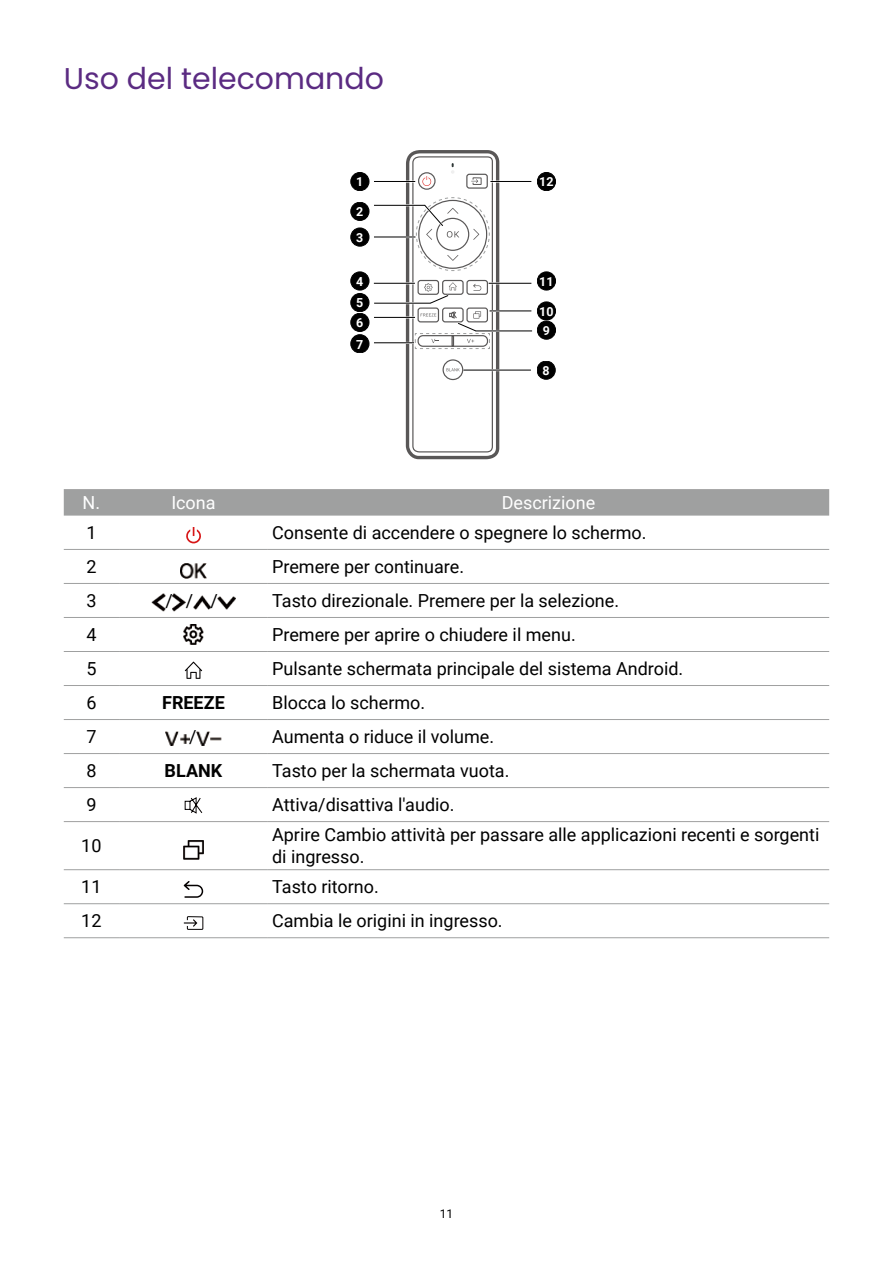
<style>
.page{position:relative;width:893px;height:1263px;background:#fff}
.page>*{position:absolute;margin:0;border:0;box-sizing:border-box;transform-origin:0 0}
.t1{font:30px "Poppins";color:#5b2b82}
.t2{font:18px/21.6px "Roboto";color:#000}
.t3{font:18px "Roboto";color:#fff}
.t4{font:700 18px "Roboto";color:#000}
.t5{font:700 12.45px "Roboto";color:#fff}
.t6{font:12px "Roboto";color:#000}
</style>
<div class="page">
<div style="left:537px;top:321px;width:19px;height:18px;background:#000;border-radius:50%"></div>
<div style="left:537px;top:321px;width:19px;height:18px;border:1px solid #000;border-radius:50%"></div>
<hr style="left:490px;top:310px;width:41px;height:1px;background:#000">
<div style="left:537px;top:302px;width:19px;height:18px;background:#000;border-radius:50%"></div>
<div style="left:537px;top:302px;width:19px;height:18px;border:1px solid #000;border-radius:50%"></div>
<hr style="left:374px;top:342px;width:40px;height:1px;background:#000">
<div style="left:351px;top:335px;width:18px;height:18px;background:#000;border-radius:50%"></div>
<div style="left:351px;top:335px;width:18px;height:18px;border:1px solid #000;border-radius:50%"></div>
<hr style="left:374px;top:181px;width:41px;height:1px;background:#000">
<div style="left:351px;top:172px;width:18px;height:19px;background:#000;border-radius:50%"></div>
<div style="left:351px;top:172px;width:18px;height:19px;border:1px solid #000;border-radius:50%"></div>
<hr style="left:490px;top:181px;width:41px;height:1px;background:#000">
<div style="left:537px;top:172px;width:19px;height:19px;background:#000;border-radius:50%"></div>
<div style="left:537px;top:172px;width:19px;height:19px;border:1px solid #000;border-radius:50%"></div>
<hr style="left:489px;top:283px;width:42px;height:1px;background:#000">
<div style="left:537px;top:272px;width:19px;height:18px;background:#000;border-radius:50%"></div>
<div style="left:537px;top:272px;width:19px;height:18px;border:1px solid #000;border-radius:50%"></div>
<hr style="left:374px;top:236px;width:41px;height:1px;background:#000">
<div style="left:351px;top:228px;width:18px;height:18px;background:#000;border-radius:50%"></div>
<div style="left:351px;top:228px;width:18px;height:18px;border:1px solid #000;border-radius:50%"></div>
<hr style="left:463px;top:370px;width:68px;height:1px;background:#000">
<div style="left:537px;top:361px;width:18px;height:18px;background:#000;border-radius:50%"></div>
<div style="left:537px;top:361px;width:18px;height:18px;border:1px solid #000;border-radius:50%"></div>
<hr style="left:374px;top:283px;width:41px;height:1px;background:#000">
<div style="left:351px;top:272px;width:18px;height:18px;background:#000;border-radius:50%"></div>
<div style="left:351px;top:272px;width:18px;height:18px;border:1px solid #000;border-radius:50%"></div>
<hr style="left:374px;top:317px;width:41px;height:1px;background:#000">
<div style="left:351px;top:313px;width:18px;height:18px;background:#000;border-radius:50%"></div>
<div style="left:351px;top:313px;width:18px;height:18px;border:1px solid #000;border-radius:50%"></div>
<div style="left:351px;top:293px;width:18px;height:19px;background:#000;border-radius:50%"></div>
<div style="left:351px;top:293px;width:18px;height:19px;border:1px solid #000;border-radius:50%"></div>
<div style="left:351px;top:202px;width:18px;height:18px;background:#000;border-radius:50%"></div>
<div style="left:351px;top:202px;width:18px;height:18px;border:1px solid #000;border-radius:50%"></div>
<hr style="left:374px;top:205px;width:51px;height:1px;background:#000">
<hr style="left:374px;top:303px;width:57px;height:1px;background:#000">
<hr style="left:475px;top:330px;width:57px;height:1px;background:#000">
<svg style="left:406px;top:150px;width:93px;height:309px"></svg>
<svg style="left:64px;top:489px;width:765px;height:27px;background:#a0a1a1"></svg>
<hr style="left:64px;top:549px;width:55px;height:1px;background:#9fa0a0">
<hr style="left:119px;top:549px;width:149px;height:1px;background:#9fa0a0">
<hr style="left:268px;top:549px;width:561px;height:1px;background:#9fa0a0">
<hr style="left:64px;top:583px;width:55px;height:1px;background:#9fa0a0">
<hr style="left:119px;top:583px;width:149px;height:1px;background:#9fa0a0">
<hr style="left:268px;top:583px;width:561px;height:1px;background:#9fa0a0">
<hr style="left:64px;top:617px;width:55px;height:1px;background:#9fa0a0">
<hr style="left:119px;top:617px;width:149px;height:1px;background:#9fa0a0">
<hr style="left:268px;top:617px;width:561px;height:1px;background:#9fa0a0">
<hr style="left:64px;top:651px;width:55px;height:1px;background:#9fa0a0">
<hr style="left:119px;top:651px;width:149px;height:1px;background:#9fa0a0">
<hr style="left:268px;top:651px;width:561px;height:1px;background:#9fa0a0">
<hr style="left:64px;top:685px;width:55px;height:1px;background:#9fa0a0">
<hr style="left:119px;top:685px;width:149px;height:1px;background:#9fa0a0">
<hr style="left:268px;top:685px;width:561px;height:1px;background:#9fa0a0">
<hr style="left:64px;top:719px;width:55px;height:1px;background:#9fa0a0">
<hr style="left:119px;top:719px;width:149px;height:1px;background:#9fa0a0">
<hr style="left:268px;top:719px;width:561px;height:1px;background:#9fa0a0">
<hr style="left:64px;top:753px;width:55px;height:1px;background:#9fa0a0">
<hr style="left:119px;top:753px;width:149px;height:1px;background:#9fa0a0">
<hr style="left:268px;top:753px;width:561px;height:1px;background:#9fa0a0">
<hr style="left:64px;top:787px;width:55px;height:1px;background:#9fa0a0">
<hr style="left:119px;top:787px;width:149px;height:1px;background:#9fa0a0">
<hr style="left:268px;top:787px;width:561px;height:1px;background:#9fa0a0">
<hr style="left:64px;top:821px;width:55px;height:1px;background:#9fa0a0">
<hr style="left:119px;top:821px;width:149px;height:1px;background:#9fa0a0">
<hr style="left:268px;top:821px;width:561px;height:1px;background:#9fa0a0">
<hr style="left:64px;top:869px;width:55px;height:1px;background:#9fa0a0">
<hr style="left:119px;top:869px;width:149px;height:1px;background:#9fa0a0">
<hr style="left:268px;top:869px;width:561px;height:1px;background:#9fa0a0">
<hr style="left:64px;top:903px;width:55px;height:1px;background:#9fa0a0">
<hr style="left:119px;top:903px;width:149px;height:1px;background:#9fa0a0">
<hr style="left:268px;top:903px;width:561px;height:1px;background:#9fa0a0">
<hr style="left:64px;top:937px;width:55px;height:1px;background:#9fa0a0">
<hr style="left:119px;top:937px;width:149px;height:1px;background:#9fa0a0">
<hr style="left:268px;top:937px;width:561px;height:1px;background:#9fa0a0">
<svg style="left:186px;top:527px;width:15px;height:16px"></svg>
<img style="left:180px;top:563px;width:27px;height:16px">
<img style="left:152px;top:593px;width:13px;height:18px">
<img style="left:173px;top:593px;width:13px;height:18px">
<img style="left:193px;top:596px;width:17px;height:13px">
<img style="left:218px;top:596px;width:17px;height:14px">
<img style="left:183px;top:625px;width:21px;height:19px">
<svg style="left:185px;top:662px;width:17px;height:17px"></svg>
<img style="left:166px;top:731px;width:23px;height:14px">
<img style="left:196px;top:731px;width:25px;height:14px">
<svg style="left:185px;top:797px;width:17px;height:16px"></svg>
<img style="left:184px;top:841px;width:19px;height:18px">
<svg style="left:184px;top:881px;width:19px;height:17px"></svg>
<svg style="left:184px;top:919px;width:13px;height:8px"></svg>
<div style="left:187px;top:916px;width:16px;height:14px;border:1px solid #040000"></div>
<h1 class="t1" style="left:64px;top:61px;width:322px">Uso del telecomando</h1>
<p class="t5" style="left:356px;top:173px;width:9px">1</p>
<p class="t5" style="left:539px;top:173px;width:16px">12</p>
<p class="t5" style="left:356px;top:203px;width:9px">2</p>
<p class="t5" style="left:356px;top:229px;width:9px">3</p>
<p class="t5" style="left:356px;top:273px;width:9px">4</p>
<p class="t5" style="left:356px;top:314px;width:9px">6</p>
<p class="t5" style="left:356px;top:294px;width:9px">5</p>
<p class="t5" style="left:356px;top:335px;width:9px">7</p>
<p class="t5" style="left:539px;top:273px;width:16px">11</p>
<p class="t5" style="left:539px;top:303px;width:16px">10</p>
<p class="t5" style="left:543px;top:322px;width:9px">9</p>
<p class="t5" style="left:542px;top:362px;width:9px">8</p>
<p class="t3" style="left:83px;top:490px;width:19px">N.</p>
<p class="t3" style="left:171px;top:490px;width:46px">Icona</p>
<p class="t3" style="left:502px;top:490px;width:95px">Descrizione</p>
<p class="t2" style="left:86px;top:521px;width:12px">1</p>
<p class="t2" style="left:272px;top:521px;width:376px">Consente di accendere o spegnere lo schermo.</p>
<p class="t2" style="left:86px;top:555px;width:12px">2</p>
<p class="t2" style="left:272px;top:555px;width:193px">Premere per continuare.</p>
<p class="t2" style="left:86px;top:589px;width:12px">3</p>
<p class="t2" style="left:165px;top:589px;width:54px">// /</p>
<p class="t2" style="left:272px;top:589px;width:348px">Tasto direzionale. Premere per la selezione.</p>
<p class="t2" style="left:86px;top:623px;width:12px">4</p>
<p class="t2" style="left:272px;top:623px;width:305px">Premere per aprire o chiudere il menu.</p>
<p class="t2" style="left:86px;top:657px;width:12px">5</p>
<p class="t2" style="left:272px;top:657px;width:413px">Pulsante schermata principale del sistema Android.</p>
<p class="t2" style="left:86px;top:691px;width:12px">6</p>
<p class="t4" style="left:162px;top:690px;width:64px">FREEZE</p>
<p class="t2" style="left:272px;top:691px;width:155px">Blocca lo schermo.</p>
<p class="t2" style="left:86px;top:725px;width:12px">7</p>
<p class="t2" style="left:189px;top:725px;width:9px">/</p>
<p class="t2" style="left:272px;top:725px;width:223px">Aumenta o riduce il volume.</p>
<p class="t2" style="left:86px;top:759px;width:12px">8</p>
<p class="t4" style="left:165px;top:758px;width:59px">BLANK</p>
<p class="t2" style="left:272px;top:759px;width:239px">Tasto per la schermata vuota.</p>
<p class="t2" style="left:86px;top:793px;width:12px">9</p>
<p class="t2" style="left:272px;top:793px;width:184px">Attiva/disattiva l'audio.</p>
<p class="t2" style="left:81px;top:834px;width:22px">10</p>
<p class="t2" style="left:272px;top:823px;width:549px">Aprire Cambio attività per passare alle applicazioni recenti e sorgenti di ingresso.</p>
<p class="t2" style="left:81px;top:875px;width:22px">11</p>
<p class="t2" style="left:272px;top:875px;width:108px">Tasto ritorno.</p>
<p class="t2" style="left:81px;top:909px;width:22px">12</p>
<p class="t2" style="left:272px;top:909px;width:232px">Cambia le origini in ingresso.</p>
<p class="t6" style="left:440px;top:1205px;width:15px">11</p>
</div>
